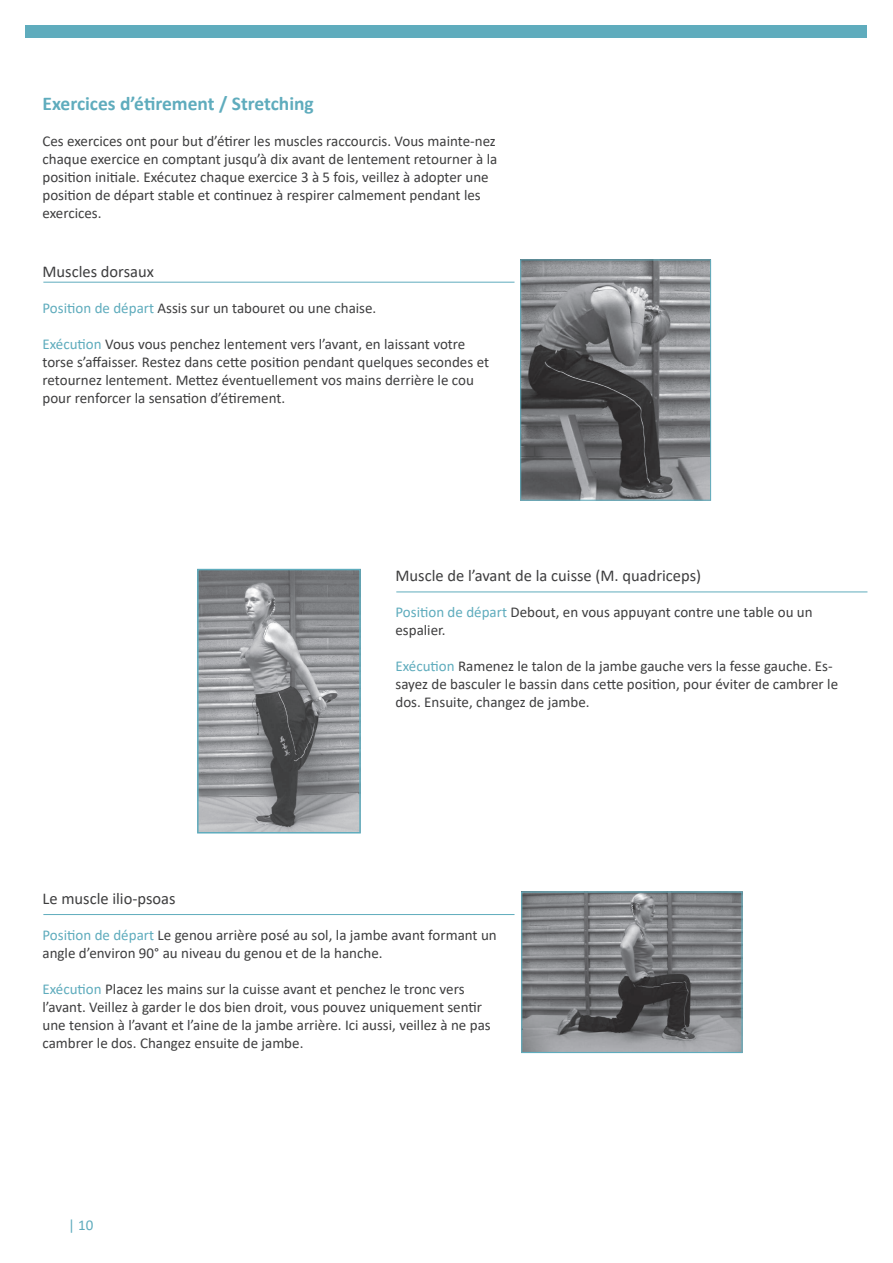
<style>
.page{position:relative;width:893px;height:1263px;background:#fff}
.page>*{position:absolute;margin:0;border:0;box-sizing:border-box;transform-origin:0 0}
.t1{font:700 19.5px "Calibri";color:#5facbd}
.t2{font:16.5px "Calibri";color:#3e3e3f}
.t3{font:15px/18px "Calibri";color:#3e3e3f}
.t4{font:15px "Calibri";color:#5facbd}
.s1{color:#5facbd}
</style>
<div class="page">
<div style="left:26px;top:26px;width:841px;height:12px;background:#5facbd"></div>
<hr style="left:396px;top:592px;width:471px;height:1px;background:#5facbd">
<hr style="left:43px;top:914px;width:471px;height:1px;background:#5facbd">
<img style="left:200px;top:572px;width:158px;height:258px">
<div style="left:197px;top:569px;width:164px;height:264px;border:2px solid #5facbd"></div>
<img style="left:523px;top:893px;width:218px;height:158px">
<div style="left:521px;top:891px;width:222px;height:162px;border:1px solid #5facbd"></div>
<hr style="left:43px;top:282px;width:471px;height:1px;background:#5facbd">
<img style="left:522px;top:261px;width:187px;height:238px">
<div style="left:520px;top:259px;width:191px;height:242px;border:1px solid #5facbd"></div>
<h1 class="t1" style="left:43px;top:90px;width:273px">Exercices d’étirement / Stretching</h1>
<p class="t3" style="left:43px;top:132px;width:456px">Ces exercices ont pour but d’étirer les muscles raccourcis. Vous mainte-nez chaque exercice en comptant jusqu’à dix avant de lentement retourner à la position initiale. Exécutez chaque exercice 3 à 5 fois, veillez à adopter une position de départ stable et continuez à respirer calmement pendant les exercices.</p>
<p class="t2" style="left:43px;top:260px;width:113px">Muscles dorsaux</p>
<p class="t3" style="left:43px;top:298px;width:335px"><span class="s1">Position de départ</span> Assis sur un tabouret ou une chaise.</p>
<p class="t3" style="left:43px;top:334px;width:448px"><span class="s1">Exécution</span> Vous vous penchez lentement vers l’avant, en laissant votre torse s’affaisser. Restez dans cette position pendant quelques secondes et retournez lentement. Mettez éventuellement vos mains derrière le cou pour renforcer la sensation d’étirement.</p>
<p class="t2" style="left:395px;top:564px;width:307px">Muscle de l’avant de la cuisse (M. quadriceps)</p>
<p class="t3" style="left:395px;top:603px;width:419px"><span class="s1">Position de départ</span> Debout, en vous appuyant contre une table ou un espalier.</p>
<p class="t3" style="left:395px;top:657px;width:444px"><span class="s1">Exécution</span> Ramenez le talon de la jambe gauche vers la fesse gauche. Es&shy;sayez de basculer le bassin dans cette position, pour éviter de cambrer le dos. Ensuite, changez de jambe.</p>
<p class="t2" style="left:43px;top:887px;width:135px">Le muscle ilio-psoas</p>
<p class="t3" style="left:43px;top:925px;width:456px"><span class="s1">Position de départ</span> Le genou arrière posé au sol, la jambe avant formant un angle d’environ 90° au niveau du genou et de la hanche.</p>
<p class="t3" style="left:43px;top:979px;width:450px"><span class="s1">Exécution</span> Placez les mains sur la cuisse avant et penchez le tronc vers l’avant. Veillez à garder le dos bien droit, vous pouvez uniquement sentir une tension à l’avant et l’aine de la jambe arrière. Ici aussi, veillez à ne pas cambrer le dos. Changez ensuite de jambe.</p>
<p class="t4" style="left:68px;top:1214px;width:27px">| 10</p>
</div>
